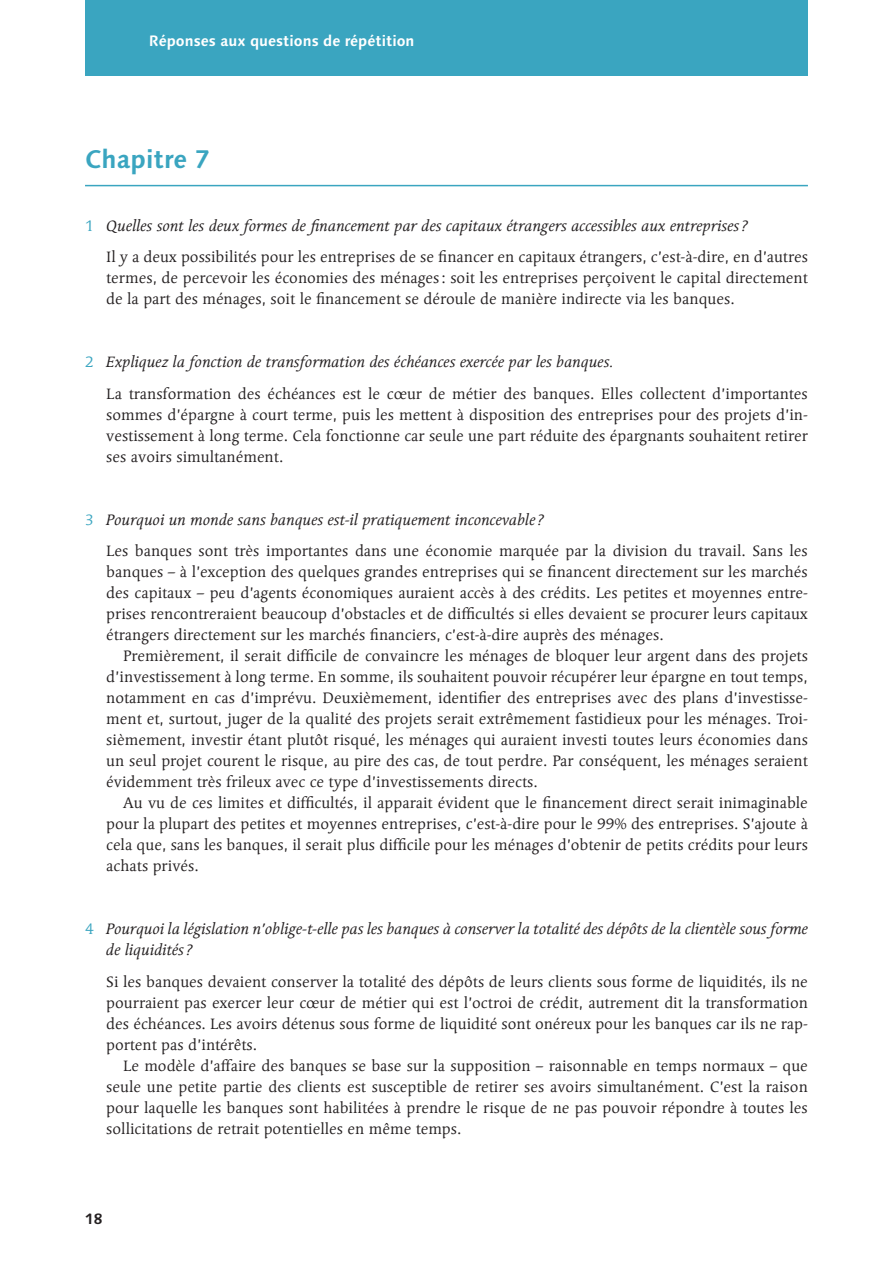
<style>
.page{position:relative;width:893px;height:1263px;background:#fff}
.page>*{position:absolute;margin:0;border:0;box-sizing:border-box;transform-origin:0 0}
.t1{font:700 25.5px "Linotype Syntax";color:#3aa5c0}
.t2{font:15px/21px "Linotype Syntax Serif";color:#231f20;text-align:justify}
.t3{font:italic 15px/21px "Linotype Syntax Serif";color:#231f20}
.t4{font:700 15px "Linotype Syntax";color:#fff}
.t5{font:700 15px "Linotype Syntax";color:#231f20}
.s1{color:#3aa5c0}
.s2{font-style:italic}
.s3{font-style:normal;color:#3aa5c0}
</style>
<div class="page">
<div style="left:85px;top:0;width:723px;height:76px;background:#3aa5c0"></div>
<hr style="left:85px;top:185px;width:723px;height:1px;background:#3aa5c0">
<p class="t4" style="left:149px;top:31px;width:267px">Réponses aux questions de répétition</p>
<h1 class="t1" style="left:85px;top:143px;width:126px">Chapitre 7</h1>
<p class="t2" style="left:106px;top:210px;width:703px;line-height:31.5px;text-indent:-21px"><span class="s1">1</span> <span class="s2">Quelles sont les deux formes de financement par des capitaux étrangers accessibles aux entreprises ?<br></span>Il y a deux possibilités pour les entreprises de se financer en capitaux étrangers, c’est-à-dire, en d’autres</p>
<p class="t2" style="left:106px;top:268px;width:703px">termes, de percevoir les économies des ménages : soit les entreprises perçoivent le capital directement de la part des ménages, soit le financement se déroule de manière indirecte via les banques.</p>
<p class="t2" style="left:106px;top:347px;width:703px;line-height:31.5px;text-indent:-21px"><span class="s1">2</span> <span class="s2">Expliquez la fonction de transformation des échéances exercée par les banques.<br></span>La transformation des échéances est le cœur de métier des banques. Elles collectent d’importantes</p>
<p class="t2" style="left:106px;top:405px;width:703px">sommes d’épargne à court terme, puis les mettent à disposition des entreprises pour des projets d’in&shy;vestissement à long terme. Cela fonctionne car seule une part réduite des épargnants souhaitent retirer ses avoirs simultanément.</p>
<p class="t2" style="left:106px;top:504px;width:703px;line-height:31.5px;text-indent:-21px"><span class="s1">3</span> <span class="s2">Pourquoi un monde sans banques est-il pratiquement inconcevable ?<br></span>Les banques sont très importantes dans une économie marquée par la division du travail. Sans les</p>
<p class="t2" style="left:106px;top:562px;width:703px">banques – à l’exception des quelques grandes entreprises qui se financent directement sur les marchés des capitaux – peu d’agents économiques auraient accès à des crédits. Les petites et moyennes entre&shy;prises rencontreraient beaucoup d’obstacles et de difficultés si elles devaient se procurer leurs capitaux étrangers directement sur les marchés financiers, c’est-à-dire auprès des ménages.</p>
<p class="t2" style="left:106px;top:646px;width:703px;text-indent:17px">Premièrement, il serait difficile de convaincre les ménages de bloquer leur argent dans des projets d’investissement à long terme. En somme, ils souhaitent pouvoir récupérer leur épargne en tout temps, notamment en cas d’imprévu. Deuxièmement, identifier des entreprises avec des plans d’investisse&shy;ment et, surtout, juger de la qualité des projets serait extrêmement fastidieux pour les ménages. Troi&shy;sièmement, investir étant plutôt risqué, les ménages qui auraient investi toutes leurs économies dans un seul projet courent le risque, au pire des cas, de tout perdre. Par conséquent, les ménages seraient évidemment très frileux avec ce type d’investissements directs.</p>
<p class="t2" style="left:106px;top:793px;width:703px;text-indent:17px">Au vu de ces limites et difficultés, il apparait évident que le financement direct serait inimaginable pour la plupart des petites et moyennes entreprises, c’est-à-dire pour le 99% des entreprises. S’ajoute à cela que, sans les banques, il serait plus difficile pour les ménages d’obtenir de petits crédits pour leurs achats privés.</p>
<p class="t3" style="left:106px;top:919px;width:703px;text-indent:-21px"><span class="s3">4</span> Pourquoi la législation n’oblige-t-elle pas les banques à conserver la totalité des dépôts de la clientèle sous forme de liquidités ?</p>
<p class="t2" style="left:106px;top:972px;width:703px">Si les banques devaient conserver la totalité des dépôts de leurs clients sous forme de liquidités, ils ne pourraient pas exercer leur cœur de métier qui est l’octroi de crédit, autrement dit la transformation des échéances. Les avoirs détenus sous forme de liquidité sont onéreux pour les banques car ils ne rap&shy;portent pas d’intérêts.</p>
<p class="t2" style="left:106px;top:1056px;width:703px;text-indent:17px">Le modèle d’affaire des banques se base sur la supposition – raisonnable en temps normaux – que seule une petite partie des clients est susceptible de retirer ses avoirs simultanément. C’est la raison pour laquelle les banques sont habilitées à prendre le risque de ne pas pouvoir répondre à toutes les sollicitations de retrait potentielles en même temps.</p>
<p class="t5" style="left:85px;top:1209px;width:19px">18</p>
</div>
